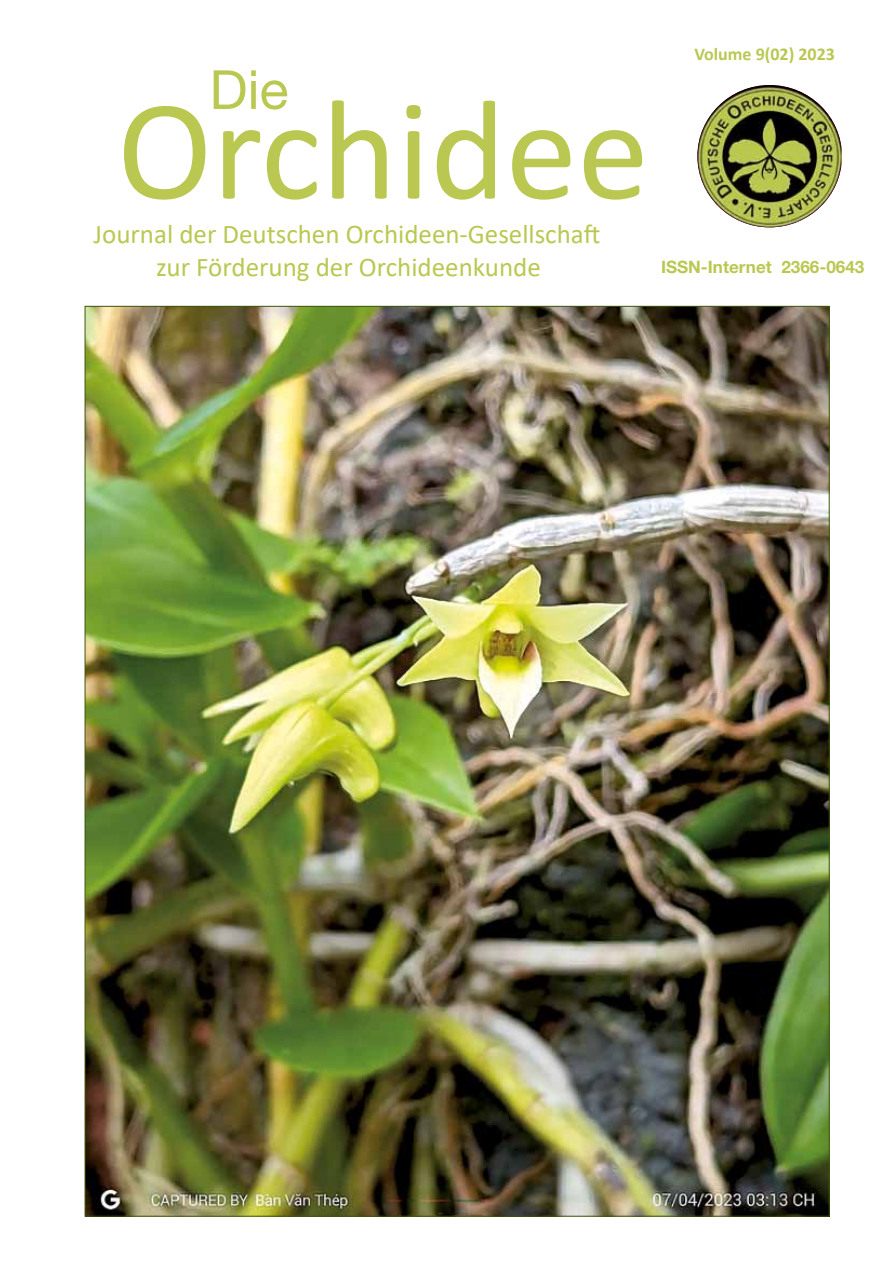
<style>
.page{position:relative;width:893px;height:1263px;background:#fff}
.page>*{position:absolute;margin:0;border:0;box-sizing:border-box;transform-origin:0 0}
.t1{font:144px "Calibri";color:#bac851}
.t2{font:54px "Helvetica Neue";color:#bac851}
.t3{font:27px/32.4px "Calibri";color:#bac851;text-align:center}
.t4{font:700 18px "Calibri";color:#bac851}
.t5{font:700 17.1px "Helvetica Neue";color:#bac851}
</style>
<div class="page">
<img style="left:697px;top:85px;width:145px;height:142px">
<img style="left:87px;top:308px;width:741px;height:906px">
<h2 class="t2" style="left:209px;top:58px;width:81px">Die</h2>
<h1 class="t1" style="left:117px;top:51px;width:533px">Orchidee</h1>
<p class="t3" style="left:94px;top:217px;width:508px">Journal der Deutschen Orchideen-Gesellschaft zur Förderung der Orchideenkunde</p>
<p class="t4" style="left:694px;top:42px;width:142px">Volume 9(02) 2023</p>
<p class="t5" style="left:661px;top:256px;width:205px">ISSN-Internet 2366-0643</p>
</div>
